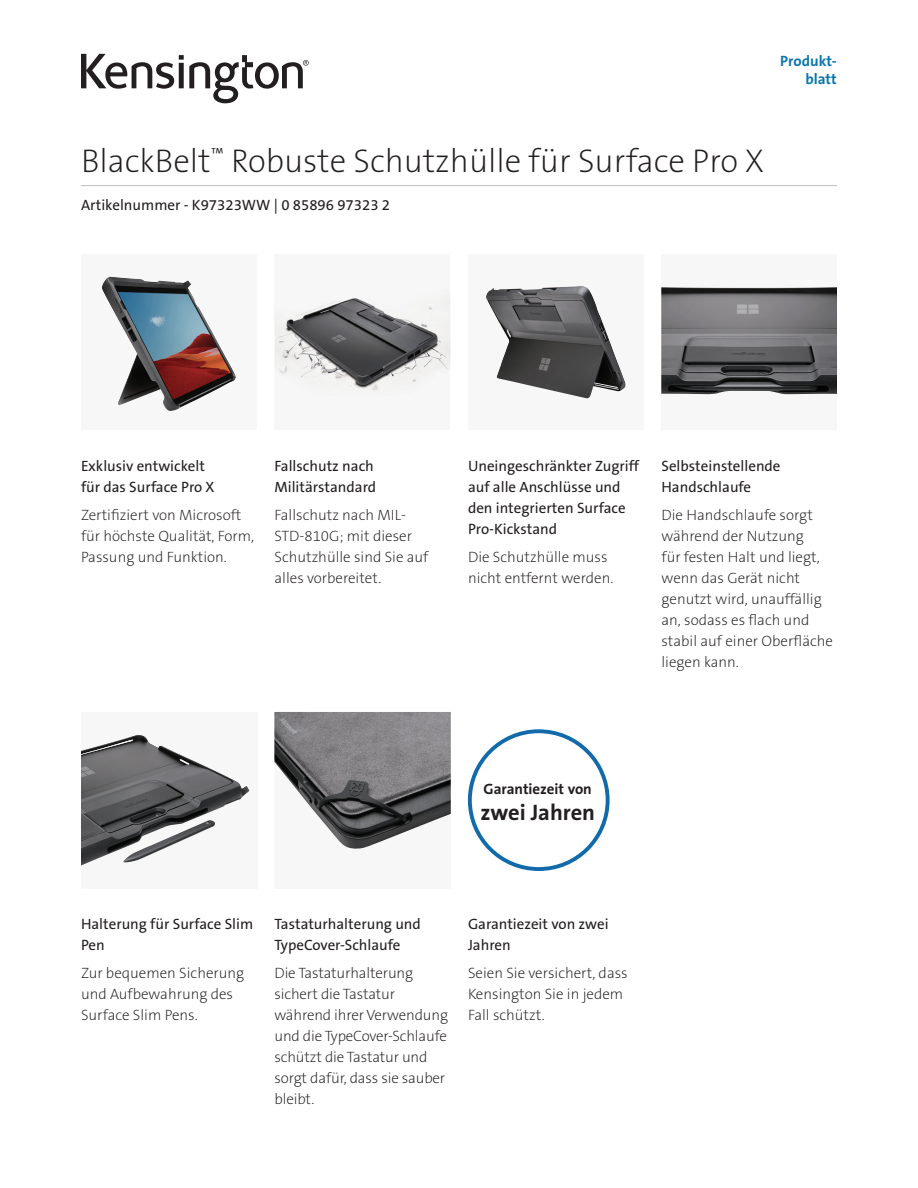
<style>
.page{position:relative;width:918px;height:1188px;background:#fff}
.page>*{position:absolute;margin:0;border:0;box-sizing:border-box;transform-origin:0 0}
.Main_Header{font:33px "The Sans KENSINGTON2 XL";color:#231f20}
.Body{font:22.5px "The Sans KENSINGTON7 Bd";color:#231f20}
.Body-2{font:15px/21px "The Sans KENSINGTON2 XL";color:#231f20}
.Body-3{font:15px/21px "The Sans KENSINGTON5 Rg";color:#231f20}
.Part_No__UPC{font:15px "The Sans KENSINGTON5 Rg";color:#231f20}
.Body-4{font:15px "The Sans KENSINGTON7 Bd";color:#231f20}
.Part_No__UPC-2{font:15px "The Sans KENSINGTON7 Bd";color:#0e76ae}
</style>
<div class="page">
<svg style="left:81px;top:54px;width:228px;height:49px"></svg>
<div style="left:81px;top:254px;width:176px;height:176px;background:#f7f7f8"></div>
<img style="left:102px;top:277px;width:134px;height:134px">
<div style="left:661px;top:254px;width:176px;height:176px;background:#f7f7f8"></div>
<img style="left:661px;top:287px;width:176px;height:107px">
<div style="left:274px;top:254px;width:176px;height:176px;background:#f7f7f8"></div>
<img style="left:275px;top:298px;width:175px;height:93px">
<div style="left:468px;top:254px;width:176px;height:176px;background:#f7f7f8"></div>
<img style="left:486px;top:286px;width:140px;height:113px">
<hr style="left:81px;top:185px;width:756px;height:1px;background:#bcbdc0">
<div style="left:81px;top:712px;width:176px;height:176px;background:#f7f7f8"></div>
<img style="left:81px;top:735px;width:169px;height:131px">
<div style="left:274px;top:712px;width:177px;height:176px;background:#f7f7f8"></div>
<img style="left:274px;top:712px;width:177px;height:137px">
<div style="left:468px;top:729px;width:142px;height:142px;border:4px solid #116aa9;border-radius:50%"></div>
<p class="Part_No__UPC-2" style="left:780px;top:53px;width:58px">Produkt-</p>
<p class="Part_No__UPC-2" style="left:805px;top:71px;width:33px">blatt</p>
<p class="Main_Header" style="left:81px;top:143px;width:685px">BlackBelt<sup>™</sup> Robuste Schutzhülle für Surface Pro X</p>
<p class="Part_No__UPC" style="left:81px;top:197px;width:311px">Artikelnummer - K97323WW | 0 85896 97323 2</p>
<p class="Body-3" style="left:81px;top:456px;width:135px">Exklusiv entwickelt für das Surface Pro X</p>
<p class="Body-2" style="left:81px;top:504px;width:175px">Zertifiziert von Microsoft für höchste Qualität, Form,<br>Passung und Funktion.</p>
<p class="Body-3" style="left:274px;top:456px;width:103px">Fallschutz nach<br>Militärstandard</p>
<p class="Body-2" style="left:274px;top:504px;width:155px">Fallschutz nach MIL-<br>STD-810G; mit dieser<br>Schutzhülle sind Sie auf alles vorbereitet.</p>
<p class="Body-3" style="left:468px;top:456px;width:172px">Uneingeschränkter Zugriff auf alle Anschlüsse und den integrierten Surface<br>Pro-Kickstand</p>
<p class="Body-2" style="left:468px;top:546px;width:147px">Die Schutzhülle muss nicht entfernt werden.</p>
<p class="Body-3" style="left:662px;top:456px;width:121px">Selbsteinstellende<br>Handschlaufe</p>
<p class="Body-2" style="left:662px;top:504px;width:173px">Die Handschlaufe sorgt während der Nutzung<br>für festen Halt und liegt, wenn das Gerät nicht genutzt wird, unauffällig an, sodass es flach und stabil auf einer Oberfläche liegen kann.</p>
<p class="Body-4" style="left:484px;top:781px;width:110px">Garantiezeit von</p>
<p class="Body" style="left:480px;top:800px;width:116px">zwei Jahren</p>
<p class="Body-3" style="left:81px;top:914px;width:174px">Halterung für Surface Slim<br>Pen</p>
<p class="Body-2" style="left:81px;top:963px;width:165px">Zur bequemen Sicherung und Aufbewahrung des<br>Surface Slim Pens.</p>
<p class="Body-3" style="left:274px;top:914px;width:148px">Tastaturhalterung und<br>TypeCover-Schlaufe</p>
<p class="Body-2" style="left:274px;top:963px;width:175px">Die Tastaturhalterung sichert die Tastatur während ihrer Verwendung und die TypeCover-Schlaufe schützt die Tastatur und sorgt dafür, dass sie sauber bleibt.</p>
<p class="Body-3" style="left:468px;top:914px;width:142px">Garantiezeit von zwei<br>Jahren</p>
<p class="Body-2" style="left:468px;top:963px;width:161px">Seien Sie versichert, dass<br>Kensington Sie in jedem<br>Fall schützt.</p>
</div>
